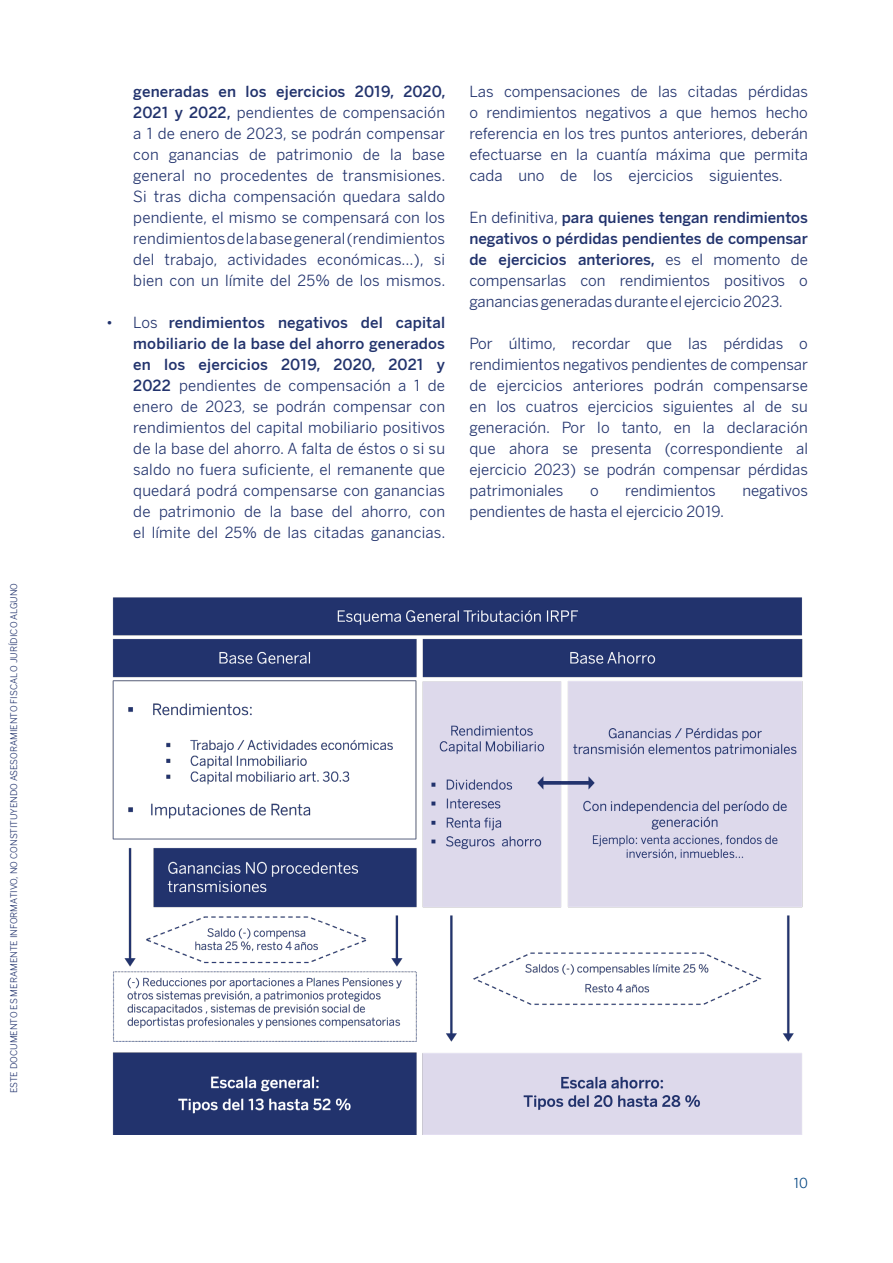
<style>
.page{position:relative;width:893px;height:1263px;background:#fff}
.page>*{position:absolute;margin:0;border:0;box-sizing:border-box;transform-origin:0 0}
.t1{font:15px/21px "BBVA Benton Sans";color:#22336d;text-align:justify}
.t2{font:13.5px "BBVA Benton Sans";color:#004481}
.t3{font:9px "BBVA Benton Sans";color:#22336d}
.s1{font-weight:300}
</style>
<div class="page">
<img style="left:113px;top:597px;width:690px;height:537px">
<p class="t3" style="left:8px;top:1093px;width:511px;rotate:-90deg">ESTE DOCUMENTO ES MERAMENTE INFORMATIVO, NO CONSTITUYENDO ASESORAMIENTO FISCAL O JURÍDICO ALGUNO</p>
<p class="t1" style="left:133px;top:81px;width:314px"><span class="s1">generadas en los ejercicios 2019, 2020, 2021 y 2022,</span> pendientes de compensación a 1 de enero de 2023, se podrán compensar con ganancias de patrimonio de la base general no procedentes de transmisiones.<br>Si tras dicha compensación quedara saldo pendiente, el mismo se compensará con los rendimientos de la base general (rendimientos del trabajo, actividades económicas…), si bien con un límite del 25% de los mismos.</p>
<p class="t1" style="left:133px;top:312px;width:314px;text-indent:-27px">• Los <span class="s1">rendimientos negativos del capital mobiliario de la base del ahorro generados en los ejercicios 2019, 2020, 2021 y 2022</span> pendientes de compensación a 1 de enero de 2023, se podrán compensar con rendimientos del capital mobiliario positivos de la base del ahorro. A falta de éstos o si su saldo no fuera suficiente, el remanente que quedará podrá compensarse con ganancias de patrimonio de la base del ahorro, con el límite del 25% de las citadas ganancias.</p>
<p class="t1" style="left:469px;top:81px;width:340px">Las compensaciones de las citadas pérdidas o rendimientos negativos a que hemos hecho referencia en los tres puntos anteriores, deberán efectuarse en la cuantía máxima que permita cada uno de los ejercicios siguientes.</p>
<p class="t1" style="left:469px;top:207px;width:340px">En definitiva, <span class="s1">para quienes tengan rendimientos negativos o pérdidas pendientes de compensar de ejercicios anteriores,</span> es el momento de compensarlas con rendimientos positivos o ganancias generadas durante el ejercicio 2023.</p>
<p class="t1" style="left:469px;top:333px;width:340px">Por último, recordar que las pérdidas o rendimientos negativos pendientes de compensar de ejercicios anteriores podrán compensarse en los cuatros ejercicios siguientes al de su generación. Por lo tanto, en la declaración que ahora se presenta (correspondiente al ejercicio 2023) se podrán compensar pérdidas patrimoniales</p>
<p class="t1" style="left:590px;top:480px;width:10px">o</p>
<p class="t1" style="left:625px;top:480px;width:92px">rendimientos</p>
<p class="t1" style="left:742px;top:480px;width:67px">negativos</p>
<p class="t1" style="left:469px;top:501px;width:256px">pendientes de hasta el ejercicio 2019.</p>
<p class="t2" style="left:793px;top:1175px;width:16px">10</p>
</div>
